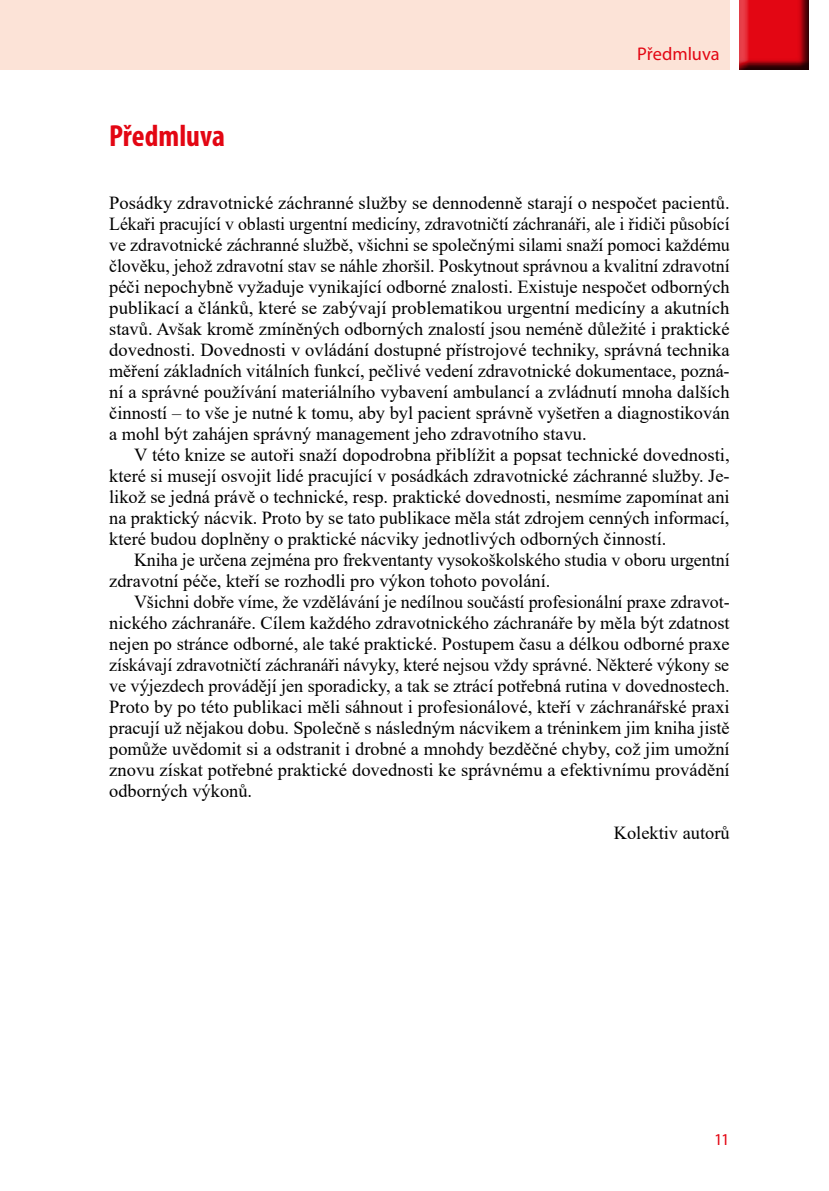
<style>
.page{position:relative;width:829px;height:1191px;background:#fff}
.page>*{position:absolute;margin:0;border:0;box-sizing:border-box;transform-origin:0 0}
.t1{font:700 condensed 30.62px "Myriad Pro";color:#e30613}
.t2{font:18.38px/21px "Times New Roman";color:#000;text-align:justify}
.t3{font:18.38px "Myriad Pro";letter-spacing:-.005em;color:#e30613}
.t4{font:16.62px "Myriad Pro";color:#e30613}
</style>
<div class="page">
<div style="left:0;top:0;width:729px;height:69px;background:#fce3d7"></div>
<div style="left:739px;top:0;width:71px;height:72px;background:#000;opacity:.75"></div>
<h1 class="t1" style="left:109px;top:117px;width:117px">Předmluva</h1>
<p class="t3" style="left:637px;top:42px;width:84px">Předmluva</p>
<p class="t2" style="left:109px;top:192px;width:622px">Posádky zdravotnické záchranné služby se dennodenně starají o nespočet pacientů.<br>Lékaři pracující v oblasti urgentní medicíny, zdravotničtí záchranáři, ale i řidiči působící ve zdravotnické záchranné službě, všichni se společnými silami snaží pomoci každému člověku, jehož zdravotní stav se náhle zhoršil. Poskytnout správnou a kvalitní zdravotní péči nepochybně vyžaduje vynikající odborné znalosti. Existuje nespočet odborných publikací a článků, které se zabývají problematikou urgentní medicíny a akutních stavů. Avšak kromě zmíněných odborných znalostí jsou neméně důležité i praktické dovednosti. Dovednosti v ovládání dostupné přístrojové techniky, správná technika měření základních vitálních funkcí, pečlivé vedení zdravotnické dokumentace, pozná&shy;ní a správné používání materiálního vybavení ambulancí a zvládnutí mnoha dalších činností – to vše je nutné k tomu, aby byl pacient správně vyšetřen a diagnostikován a mohl být zahájen správný management jeho zdravotního stavu.</p>
<p class="t2" style="left:109px;top:444px;width:622px;text-indent:25px">V této knize se autoři snaží dopodrobna přiblížit a popsat technické dovednosti, které si musejí osvojit lidé pracující v posádkách zdravotnické záchranné služby. Je&shy;likož se jedná právě o technické, resp. praktické dovednosti, nesmíme zapomínat ani na praktický nácvik. Proto by se tato publikace měla stát zdrojem cenných informací, které budou doplněny o praktické nácviky jednotlivých odborných činností.</p>
<p class="t2" style="left:109px;top:549px;width:622px;text-indent:25px">Kniha je určena zejména pro frekventanty vysokoškolského studia v oboru urgentní zdravotní péče, kteří se rozhodli pro výkon tohoto povolání.</p>
<p class="t2" style="left:109px;top:591px;width:622px;text-indent:25px">Všichni dobře víme, že vzdělávání je nedílnou součástí profesionální praxe zdravot&shy;nického záchranáře. Cílem každého zdravotnického záchranáře by měla být zdatnost nejen po stránce odborné, ale také praktické. Postupem času a délkou odborné praxe získávají zdravotničtí záchranáři návyky, které nejsou vždy správné. Některé výkony se ve výjezdech provádějí jen sporadicky, a tak se ztrácí potřebná rutina v dovednostech.<br>Proto by po této publikaci měli sáhnout i profesionálové, kteří v záchranářské praxi pracují už nějakou dobu. Společně s následným nácvikem a tréninkem jim kniha jistě pomůže uvědomit si a odstranit i drobné a mnohdy bezděčné chyby, což jim umožní znovu získat potřebné praktické dovednosti ke správnému a efektivnímu provádění odborných výkonů.</p>
<p class="t2" style="left:613px;top:822px;width:117px">Kolektiv autorů</p>
<p class="t4" style="left:714px;top:1128px;width:17px">11</p>
</div>
